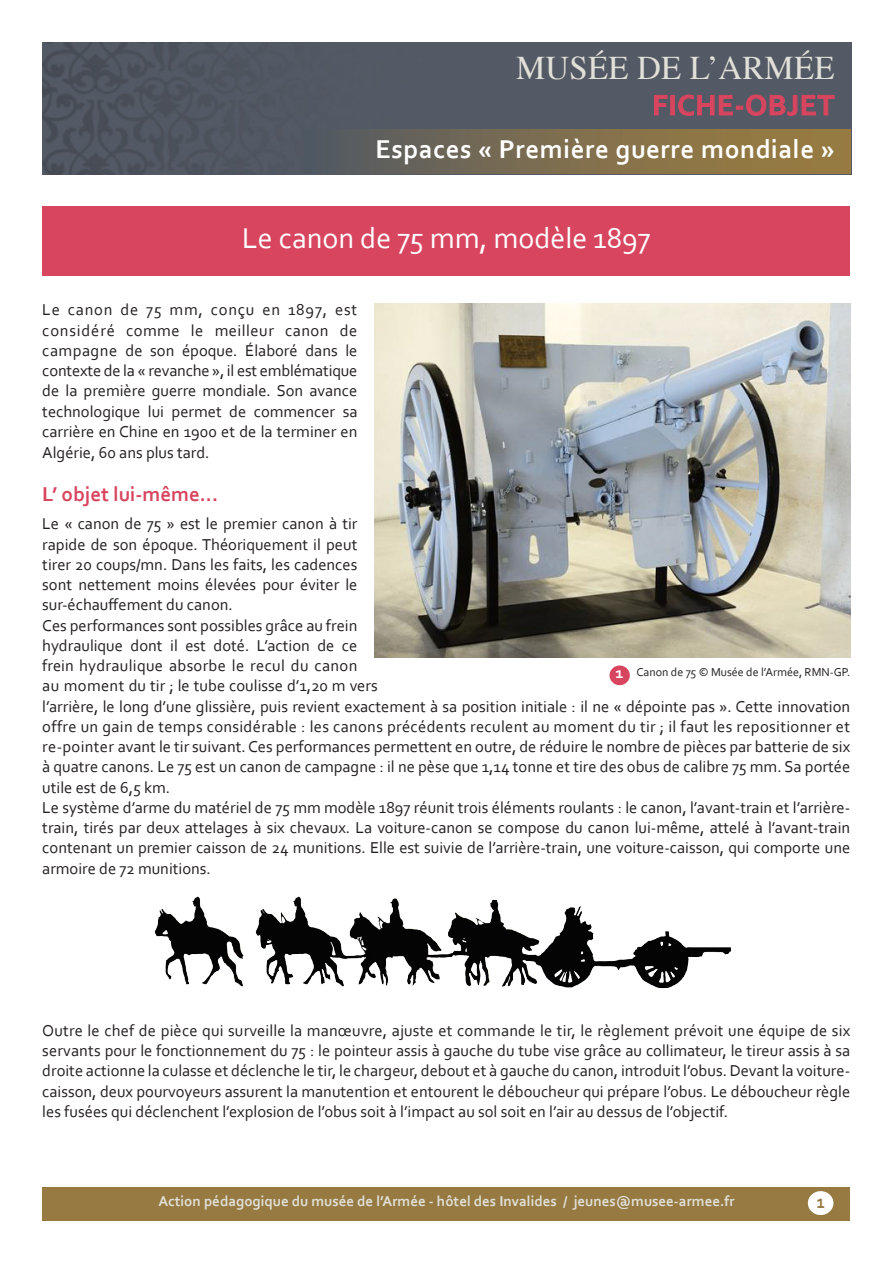
<style>
.page{position:relative;width:893px;height:1263px;background:#fff}
.page>*{position:absolute;margin:0;border:0;box-sizing:border-box;transform-origin:0 0}
.t1{font:33px "Times";letter-spacing:.005em;color:#e1e0d8}
.t2{font:30px "Corbel";color:#fff}
.t3{font:700 30px "Corbel";letter-spacing:.02em;color:#d8455f}
.t4{font:700 27px "Corbel";letter-spacing:.02em;color:#fff}
.t5{font:700 21px "Corbel";color:#d8455f}
.t6{font:700 19.8px "Corbel";color:#967a41;scale:.83 1}
.t7{font:16.5px/20.2px "Corbel";color:#231f20;text-align:justify}
.t8{font:700 15px "Corbel";color:#e1e0d8}
.t9{font:12px "Corbel";color:#231f20}
.s1{font-weight:700;font-size:16.5px;color:#fff}
</style>
<div class="page">
<img style="left:43px;top:43px;width:808px;height:132px">
<div style="left:304px;top:130px;width:546px;height:44px;background:linear-gradient(to right,#585c62,#a07f3d)"></div>
<svg style="left:654px;top:95px;width:13px;height:20px"></svg>
<svg style="left:678px;top:95px;width:156px;height:21px;background:#705463"></svg>
<div style="left:43px;top:1187px;width:807px;height:33px;background:#967a41"></div>
<div style="left:808px;top:1191px;width:25px;height:24px;background:#fff;border-radius:50%"></div>
<div style="left:43px;top:206px;width:807px;height:69px;background:#d8455f"></div>
<img style="left:374px;top:303px;width:476px;height:354px">
<div style="left:609px;top:665px;width:21px;height:20px;background:#d8455f;border-radius:50%"></div>
<img style="left:154px;top:896px;width:577px;height:93px">
<h1 class="t1" style="left:516px;top:37px;width:320px">MUSÉE DE L’ARMÉE</h1>
<h2 class="t3" style="left:652px;top:86px;width:184px">FICHE-OBJET</h2>
<h3 class="t4" style="left:376px;top:133px;width:461px">Espaces « Première guerre mondiale »</h3>
<h2 class="t2" style="left:242px;top:219px;width:410px">Le canon de 75 mm, modèle 1897</h2>
<p class="t7" style="left:42px;top:299px;width:317px">Le canon de 75 mm, conçu en 1897, est considéré comme le meilleur canon de campagne de son époque. Élaboré dans le contexte de la « revanche », il est emblématique de la première guerre mondiale. Son avance technologique lui permet de commencer sa carrière en Chine en 1900 et de la terminer en Algérie, 60 ans plus tard.</p>
<p class="t5" style="left:42px;top:481px;width:177px">L’ objet lui-même...</p>
<p class="t7" style="left:42px;top:513px;width:809px;text-align:left">Le « canon de 75 » est le premier canon à tir<br>rapide de son époque. Théoriquement il peut<br>tirer 20 coups/mn. Dans les faits, les cadences<br>sont nettement moins élevées pour éviter le<br>sur-échauffement du canon.<br>Ces performances sont possibles grâce au frein<br>hydraulique dont il est doté. L’action de ce<br>frein hydraulique absorbe le recul du canon<br>au moment du tir ; le tube coulisse d’1,20 m vers<br>l’arrière, le long d’une glissière, puis revient exactement à sa position initiale : il ne « dépointe pas ». Cette innovation offre un gain de temps considérable : les canons précédents reculent au moment du tir ; il faut les repositionner et re-pointer avant le tir suivant. Ces performances permettent en outre, de réduire le nombre de pièces par batterie de six à quatre canons. Le 75 est un canon de campagne : il ne pèse que 1,14 tonne et tire des obus de calibre 75 mm. Sa portée utile est de 6,5 km.<br>Le système d’arme du matériel de 75 mm modèle 1897 réunit trois éléments roulants : le canon, l’avant-train et l’arrière&shy;train, tirés par deux attelages à six chevaux. La voiture-canon se compose du canon lui-même, attelé à l’avant-train contenant un premier caisson de 24 munitions. Elle est suivie de l’arrière-train, une voiture-caisson, qui comporte une armoire de 72 munitions.</p>
<p class="t9" style="left:615px;top:664px;width:237px"><span class="s1">1</span> Canon de 75 © Musée de l’Armée, RMN-GP.</p>
<p class="t7" style="left:42px;top:1020px;width:809px">Outre le chef de pièce qui surveille la manœuvre, ajuste et commande le tir, le règlement prévoit une équipe de six servants pour le fonctionnement du 75 : le pointeur assis à gauche du tube vise grâce au collimateur, le tireur assis à sa droite actionne la culasse et déclenche le tir, le chargeur, debout et à gauche du canon, introduit l’obus. Devant la voiture&shy;caisson, deux pourvoyeurs assurent la manutention et entourent le déboucheur qui prépare l’obus. Le déboucheur règle les fusées qui déclenchent l’explosion de l’obus soit à l’impact au sol soit en l’air au dessus de l’objectif.</p>
<p class="t8" style="left:158px;top:1192px;width:578px">Action pédagogique du musée de l’Armée - hôtel des Invalides / jeunes@musee-armee.fr</p>
<p class="t6" style="left:817px;top:1189px;width:11px">1</p>
</div>
